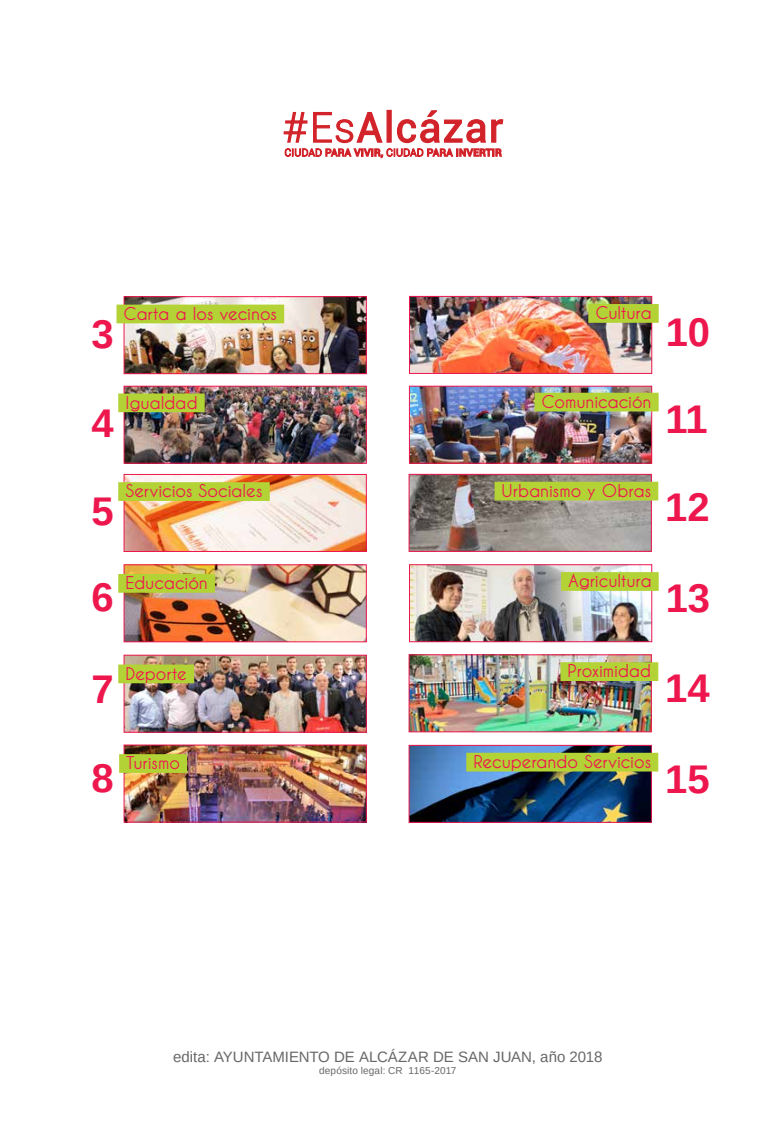
<style>
.page{position:relative;width:780px;height:1134px;background:#fff}
.page>*{position:absolute;margin:0;border:0;box-sizing:border-box;transform-origin:0 0}
.t1{font:700 40px/85.9px "Arimo";color:#ed174e}
.t2{font:700 17.5px "Caviar Dreams";letter-spacing:-.01em;color:#ed174e}
.t3{font:15px "Arimo";color:#666767}
.t4{font:10px "Arimo";letter-spacing:.01em;color:#666767}
</style>
<div class="page">
<svg style="left:283px;top:109px;width:221px;height:50px"></svg>
<img style="left:126px;top:388px;width:239px;height:74px">
<div style="left:124px;top:386px;width:243px;height:78px;border:1px solid #ed174e"></div>
<img style="left:126px;top:298px;width:239px;height:74px">
<div style="left:124px;top:296px;width:243px;height:78px;border:1px solid #ed174e"></div>
<div style="left:116px;top:305px;width:168px;height:18px;background:#b3d235"></div>
<div style="left:118px;top:393px;width:87px;height:19px;background:#b3d235"></div>
<img style="left:126px;top:476px;width:239px;height:74px">
<div style="left:124px;top:474px;width:243px;height:78px;border:1px solid #ed174e"></div>
<img style="left:126px;top:566px;width:239px;height:74px">
<div style="left:124px;top:564px;width:243px;height:78px;border:1px solid #ed174e"></div>
<img style="left:126px;top:657px;width:239px;height:74px">
<div style="left:124px;top:655px;width:243px;height:78px;border:1px solid #ed174e"></div>
<div style="left:118px;top:574px;width:97px;height:19px;background:#b3d235"></div>
<div style="left:118px;top:482px;width:152px;height:19px;background:#b3d235"></div>
<div style="left:118px;top:664px;width:76px;height:19px;background:#b3d235"></div>
<img style="left:126px;top:746px;width:239px;height:74px">
<div style="left:124px;top:744px;width:243px;height:78px;border:1px solid #ed174e"></div>
<div style="left:119px;top:754px;width:68px;height:19px;background:#b3d235"></div>
<img style="left:411px;top:298px;width:239px;height:74px">
<div style="left:409px;top:296px;width:243px;height:78px;border:1px solid #ed174e"></div>
<div style="left:588px;top:304px;width:70px;height:19px;background:#b3d235"></div>
<img style="left:410px;top:476px;width:239px;height:74px">
<div style="left:408px;top:474px;width:243px;height:78px;border:1px solid #ed174e"></div>
<div style="left:494px;top:482px;width:164px;height:18px;background:#b3d235"></div>
<img style="left:411px;top:566px;width:239px;height:74px">
<div style="left:409px;top:564px;width:243px;height:78px;border:1px solid #ed174e"></div>
<div style="left:561px;top:572px;width:97px;height:19px;background:#b3d235"></div>
<img style="left:411px;top:388px;width:239px;height:74px">
<div style="left:409px;top:386px;width:243px;height:78px;border:1px solid #ed174e"></div>
<div style="left:534px;top:393px;width:124px;height:18px;background:#b3d235"></div>
<img style="left:410px;top:656px;width:239px;height:74px">
<div style="left:408px;top:654px;width:243px;height:78px;border:1px solid #ed174e"></div>
<div style="left:560px;top:662px;width:98px;height:19px;background:#b3d235"></div>
<img style="left:410px;top:747px;width:239px;height:74px">
<div style="left:408px;top:745px;width:243px;height:78px;border:1px solid #ed174e"></div>
<div style="left:466px;top:753px;width:192px;height:18px;background:#b3d235"></div>
<h1 class="t1" style="left:92px;top:292px;width:24px">3</h1>
<p class="t2" style="left:124px;top:304px;width:155px">Carta a los vecinos</p>
<p class="t2" style="left:595px;top:303px;width:58px">Cultura</p>
<h1 class="t1" style="left:665px;top:290px;width:46px">10</h1>
<h1 class="t1" style="left:92px;top:381px;width:24px">4</h1>
<p class="t2" style="left:125px;top:392px;width:74px">Igualdad</p>
<p class="t2" style="left:541px;top:392px;width:111px">Comunicación</p>
<h1 class="t1" style="left:665px;top:377px;width:44px">11</h1>
<h1 class="t1" style="left:92px;top:469px;width:24px">5<br>6</h1>
<p class="t2" style="left:125px;top:481px;width:139px">Servicios Sociales</p>
<p class="t2" style="left:125px;top:573px;width:84px">Educación</p>
<p class="t2" style="left:501px;top:481px;width:151px">Urbanismo y Obras</p>
<h1 class="t1" style="left:665px;top:464px;width:46px">12</h1>
<p class="t2" style="left:568px;top:571px;width:85px">Agricultura</p>
<h1 class="t1" style="left:665px;top:556px;width:46px">13</h1>
<h1 class="t1" style="left:92px;top:647px;width:24px">7</h1>
<p class="t2" style="left:125px;top:663px;width:63px">Deporte</p>
<p class="t2" style="left:567px;top:661px;width:85px">Proximidad</p>
<h1 class="t1" style="left:665px;top:646px;width:46px">14</h1>
<h1 class="t1" style="left:92px;top:736px;width:24px">8</h1>
<p class="t2" style="left:126px;top:753px;width:55px">Turismo</p>
<p class="t2" style="left:473px;top:752px;width:179px">Recuperando Servicios</p>
<h1 class="t1" style="left:665px;top:737px;width:46px">15</h1>
<p class="t3" style="left:173px;top:1048px;width:430px">edita: AYUNTAMIENTO DE ALCÁZAR DE SAN JUAN, año 2018</p>
<p class="t4" style="left:319px;top:1064px;width:139px">depósito legal: CR 1165-2017</p>
</div>
